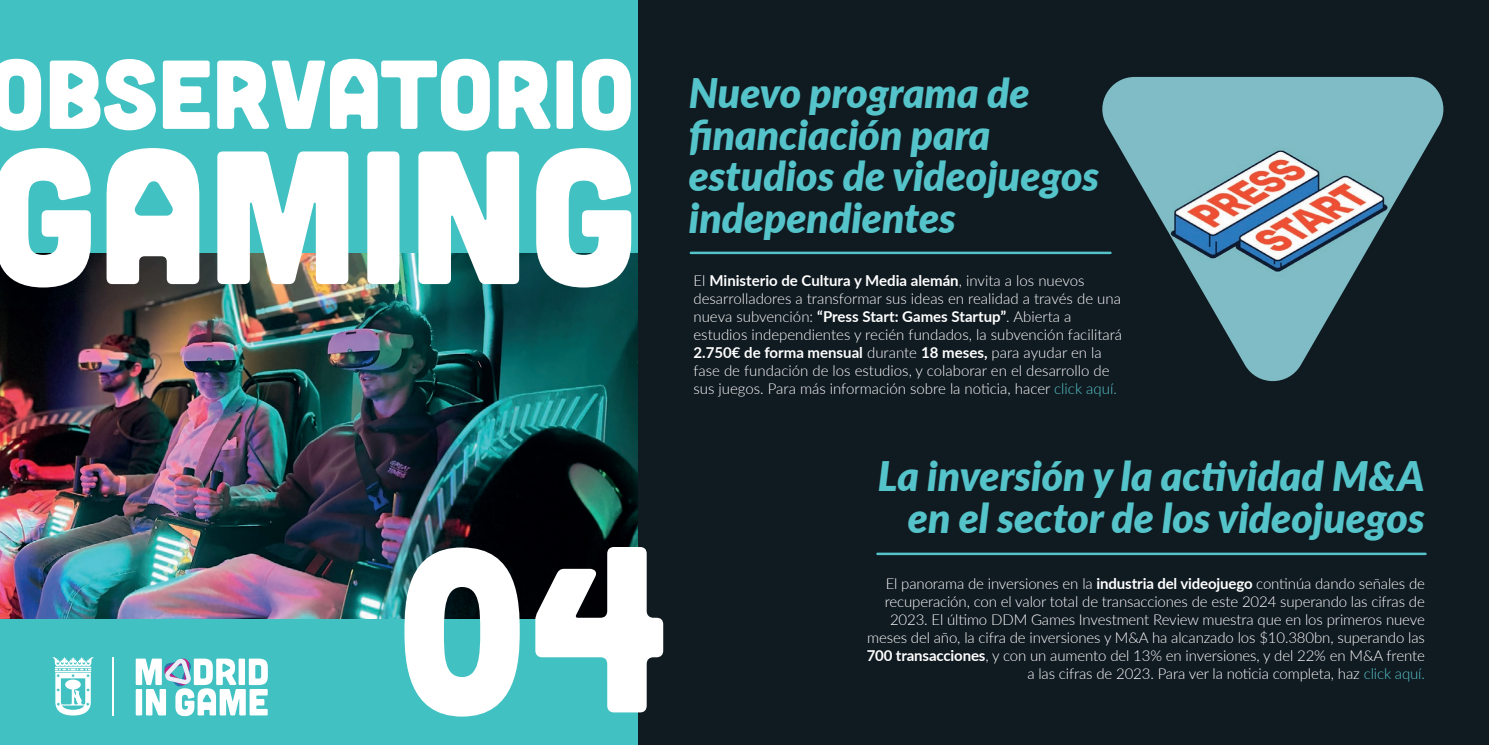
<style>
.page{position:relative;width:1489px;height:745px;background:#fff}
.page>*{position:absolute;margin:0;border:0;box-sizing:border-box;transform-origin:0 0}
.t1{font:229.5px "Madridingamefont";color:#fff}
.t2{font:189.25px "Madridingamefont";color:#fff}
.t3{font:97.5px "Madridingamefont";color:#fff}
.t4{font:italic 900 40.62px/41.5px "Lato";color:#55c4ca}
.t5{font:300 15px/18px "Lato";letter-spacing:-.01em;color:#fff}
.s1{font-weight:700}
.s2{color:#55c4ca}
</style>
<div class="page">
<div style="left:0;top:0;width:907px;height:744px;background:#41c1c2"></div>
<img style="left:0;top:253px;width:638px;height:365px">
<div style="left:638px;top:0;width:850px;height:744px;background:#101a21"></div>
<hr style="left:112px;top:656px;width:2px;height:59px;background:#fff">
<svg style="left:52px;top:657px;width:42px;height:58px"></svg>
<svg style="left:136px;top:658px;width:132px;height:57px"></svg>
<hr style="left:690px;top:251px;width:420px;height:3px;background:#55c4ca">
<hr style="left:877px;top:552px;width:548px;height:2px;background:#55c4ca">
<img style="left:1094px;top:77px;width:350px;height:305px">
<h3 class="t3" style="left:-12px;top:32px;width:648px">OBSERVATORIO</h3>
<h2 class="t2" style="left:-12px;top:96px;width:651px">GAMING</h2>
<h1 class="t1" style="left:393px;top:484px;width:277px">04</h1>
<h3 class="t4" style="left:688px;top:71px;width:412px">Nuevo programa de financiación para estudios de videojuegos independientes</h3>
<p class="t5" style="left:693px;top:270px;width:430px">El <span class="s1">Ministerio de Cultura y Media alemán</span>, invita a los nuevos desarrolladores a transformar sus ideas en realidad a través de una nueva subvención: <span class="s1">“Press Start: Games Startup”</span>. Abierta a estudios independientes y recién fundados, la subvención facilitará <span class="s1">2.750€ de forma mensual</span> durante <span class="s1">18 meses,</span> para ayudar en la fase de fundación de los estudios, y colaborar en el desarrollo de sus juegos. Para más información sobre la noticia, hacer <span class="s2">click aquí.</span></p>
<h3 class="t4" style="left:877px;top:453px;width:548px;text-align:right">La inversión y la actividad M&amp;A en el sector de los videojuegos</h3>
<p class="t5" style="left:866px;top:573px;width:560px;text-align:right">El panorama de inversiones en la <span class="s1">industria del videojuego</span> continúa dando señales de recuperación, con el valor total de transacciones de este 2024 superando las cifras de 2023. El último DDM Games Investment Review muestra que en los primeros nueve meses del año, la cifra de inversiones y M&amp;A ha alcanzado los $10.380bn, superando las <span class="s1">700 transacciones</span>, y con un aumento del 13% en inversiones, y del 22% en M&amp;A frente a las cifras de 2023. Para ver la noticia completa, haz <span class="s2">click aquí.</span></p>
</div>
